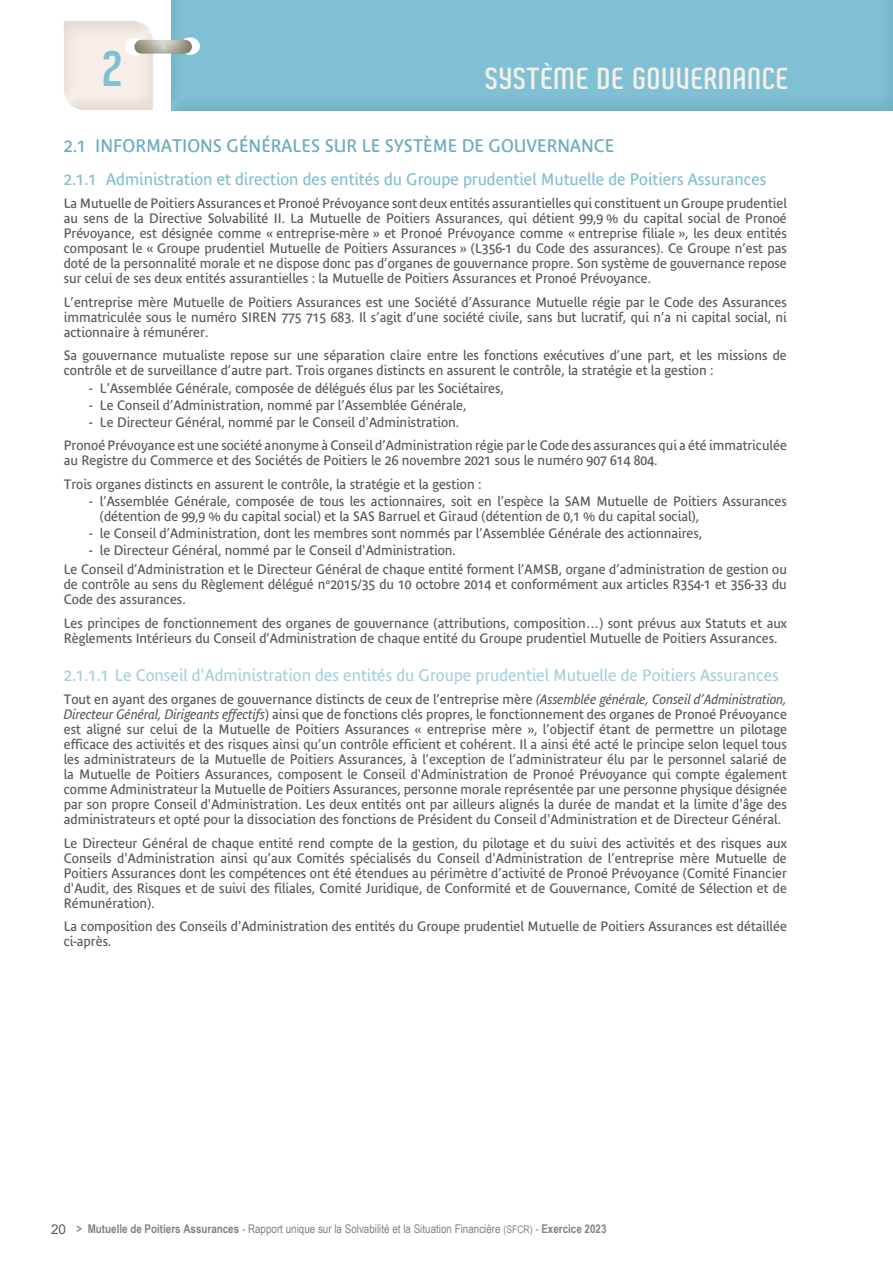
<style>
.page{position:relative;width:893px;height:1263px;background:#fff}
.page>*{position:absolute;margin:0;border:0;box-sizing:border-box;transform-origin:0 0}
.t1{font:900 54px "Aldo Pro";color:#7fc0d5;scale:.83 1}
.t2{font:700 33px "Aldo Pro";color:#f7efe7;scale:.91 1}
.t3{font:18px "Bienvenue Beta";color:#6baac2}
.t4{font:16.5px "Bienvenue Beta";color:#a4d0df}
.t5{font:16.5px "Bienvenue Beta";color:#7fc0d5}
.t6{font:13.5px/15px "Bienvenue Beta";color:#58595b}
.t7{font:12px "Arial Narrow";color:#808285}
.s1{font-family:"Bienvenue";font-style:italic}
.s2{font-family:"Arial";font-size:13.5px;color:#58595b}
.s3{font-weight:700}
.s4{font-size:10.5px}
</style>
<div class="page">
<div style="left:158px;top:0;width:735px;height:111px;background:#7fc0d5"></div>
<div style="left:50px;top:9px;width:119px;height:102px;background:#000;opacity:.08"></div>
<svg style="left:180px;top:37px;width:20px;height:18px"></svg>
<div style="left:125px;top:38px;width:20px;height:17px;background:#fff;border-radius:50%"></div>
<div style="left:122px;top:39px;width:83px;height:28px;background:#000;opacity:.23"></div>
<h1 class="t1" style="left:101px;top:37px;width:28px">2</h1>
<h2 class="t2" style="left:485px;top:59px;width:335px">SYSTÈME DE GOUVERNANCE</h2>
<h3 class="t3" style="left:64px;top:136px;width:552px">2.1 INFORMATIONS GÉNÉRALES SUR LE SYSTÈME DE GOUVERNANCE</h3>
<p class="t5" style="left:64px;top:170px;width:704px">2.1.1 Administration et direction des entités du Groupe prudentiel Mutuelle de Poitiers Assurances</p>
<p class="t6" style="left:64px;top:196px;width:725px;text-align:justify">La Mutuelle de Poitiers Assurances et Pronoé Prévoyance sont deux entités assurantielles qui constituent un Groupe prudentiel au sens de la Directive Solvabilité II. La Mutuelle de Poitiers Assurances, qui détient 99,9 % du capital social de Pronoé Prévoyance, est désignée comme « entreprise-mère » et Pronoé Prévoyance comme « entreprise filiale », les deux entités composant le « Groupe prudentiel Mutuelle de Poitiers Assurances » (L356-1 du Code des assurances). Ce Groupe n’est pas doté de la personnalité morale et ne dispose donc pas d’organes de gouvernance propre. Son système de gouvernance repose sur celui de ses deux entités assurantielles : la Mutuelle de Poitiers Assurances et Pronoé Prévoyance.</p>
<p class="t6" style="left:64px;top:295px;width:725px;text-align:justify">L’entreprise mère Mutuelle de Poitiers Assurances est une Société d’Assurance Mutuelle régie par le Code des Assurances immatriculée sous le numéro SIREN 775 715 683. Il s’agit d’une société civile, sans but lucratif, qui n’a ni capital social, ni actionnaire à rémunérer.</p>
<p class="t6" style="left:64px;top:348px;width:724px">Sa gouvernance mutualiste repose sur une séparation claire entre les fonctions exécutives d’une part, et les missions de contrôle et de surveillance d’autre part. Trois organes distincts en assurent le contrôle, la stratégie et la gestion :</p>
<p class="t6" style="left:89px;top:380px;width:416px">- L’Assemblée Générale, composée de délégués élus par les Sociétaires,</p>
<p class="t6" style="left:89px;top:397px;width:379px">- Le Conseil d’Administration, nommé par l’Assemblée Générale,</p>
<p class="t6" style="left:64px;top:410px;width:725px;line-height:23.5px;text-indent:26px">- Le Directeur Général, nommé par le Conseil d'Administration.<br>Pronoé Prévoyance est une société anonyme à Conseil d’Administration régie par le Code des assurances qui a été immatriculée</p>
<p class="t6" style="left:64px;top:449px;width:595px;line-height:23.5px">au Registre du Commerce et des Sociétés de Poitiers le 26 novembre 2021 sous le numéro 907 614 804.<br>Trois organes distincts en assurent le contrôle, la stratégie et la gestion :</p>
<p class="t6" style="left:100px;top:494px;width:688px;text-indent:-11px">- l’Assemblée Générale, composée de tous les actionnaires, soit en l’espèce la SAM Mutuelle de Poitiers Assurances (détention de 99,9 % du capital social) et la SAS Barruel et Giraud (détention de 0,1 % du capital social),</p>
<p class="t6" style="left:89px;top:526px;width:614px">- le Conseil d’Administration, dont les membres sont nommés par l’Assemblée Générale des actionnaires,</p>
<p class="t6" style="left:64px;top:541px;width:725px;line-height:19.2px;text-indent:26px">- le Directeur Général, nommé par le Conseil d'Administration.<br>Le Conseil d’Administration et le Directeur Général de chaque entité forment l’AMSB, organe d’administration de gestion ou</p>
<p class="t6" style="left:64px;top:577px;width:724px">de contrôle au sens du Règlement délégué n°2015/35 du 10 octobre 2014 et conformément aux articles R354-1 et 356-33 du<br>Code des assurances.</p>
<p class="t6" style="left:64px;top:616px;width:725px">Les principes de fonctionnement des organes de gouvernance (attributions, composition…) sont prévus aux Statuts et aux<br>Règlements Intérieurs du Conseil d’Administration de chaque entité du Groupe prudentiel Mutuelle de Poitiers Assurances.</p>
<p class="t4" style="left:64px;top:665px;width:717px">2.1.1.1 Le Conseil d'Administration des entités du Groupe prudentiel Mutuelle de Poitiers Assurances</p>
<p class="t6" style="left:64px;top:692px;width:725px;text-align:justify">Tout en ayant des organes de gouvernance distincts de ceux de l’entreprise mère <span class="s1">(Assemblée générale, Conseil d’Administration, Directeur Général, Dirigeants effectifs</span>) ainsi que de fonctions clés propres, le fonctionnement des organes de Pronoé Prévoyance est aligné sur celui de la Mutuelle de Poitiers Assurances « entreprise mère », l’objectif étant de permettre un pilotage efficace des activités et des risques ainsi qu’un contrôle efficient et cohérent. Il a ainsi été acté le principe selon lequel tous les administrateurs de la Mutuelle de Poitiers Assurances, à l’exception de l’administrateur élu par le personnel salarié de la Mutuelle de Poitiers Assurances, composent le Conseil d'Administration de Pronoé Prévoyance qui compte également comme Administrateur la Mutuelle de Poitiers Assurances, personne morale représentée par une personne physique désignée par son propre Conseil d'Administration. Les deux entités ont par ailleurs alignés la durée de mandat et la limite d'âge des administrateurs et opté pour la dissociation des fonctions de Président du Conseil d'Administration et de Directeur Général.</p>
<p class="t6" style="left:64px;top:835px;width:725px;text-align:justify">Le Directeur Général de chaque entité rend compte de la gestion, du pilotage et du suivi des activités et des risques aux Conseils d'Administration ainsi qu’aux Comités spécialisés du Conseil d'Administration de l’entreprise mère Mutuelle de Poitiers Assurances dont les compétences ont été étendues au périmètre d’activité de Pronoé Prévoyance (Comité Financier d'Audit, des Risques et de suivi des filiales, Comité Juridique, de Conformité et de Gouvernance, Comité de Sélection et de Rémunération).</p>
<p class="t6" style="left:64px;top:919px;width:725px">La composition des Conseils d'Administration des entités du Groupe prudentiel Mutuelle de Poitiers Assurances est détaillée ci-après.</p>
<p class="t7" style="left:51px;top:1220px;width:557px"><span class="s2">20</span> <span class="s3">&gt; Mutuelle de Poitiers Assurances</span> - Rapport unique sur la Solvabilité et la Situation Financière <span class="s4">(SFCR)</span> - <span class="s3">Exercice 2023</span></p>
</div>
